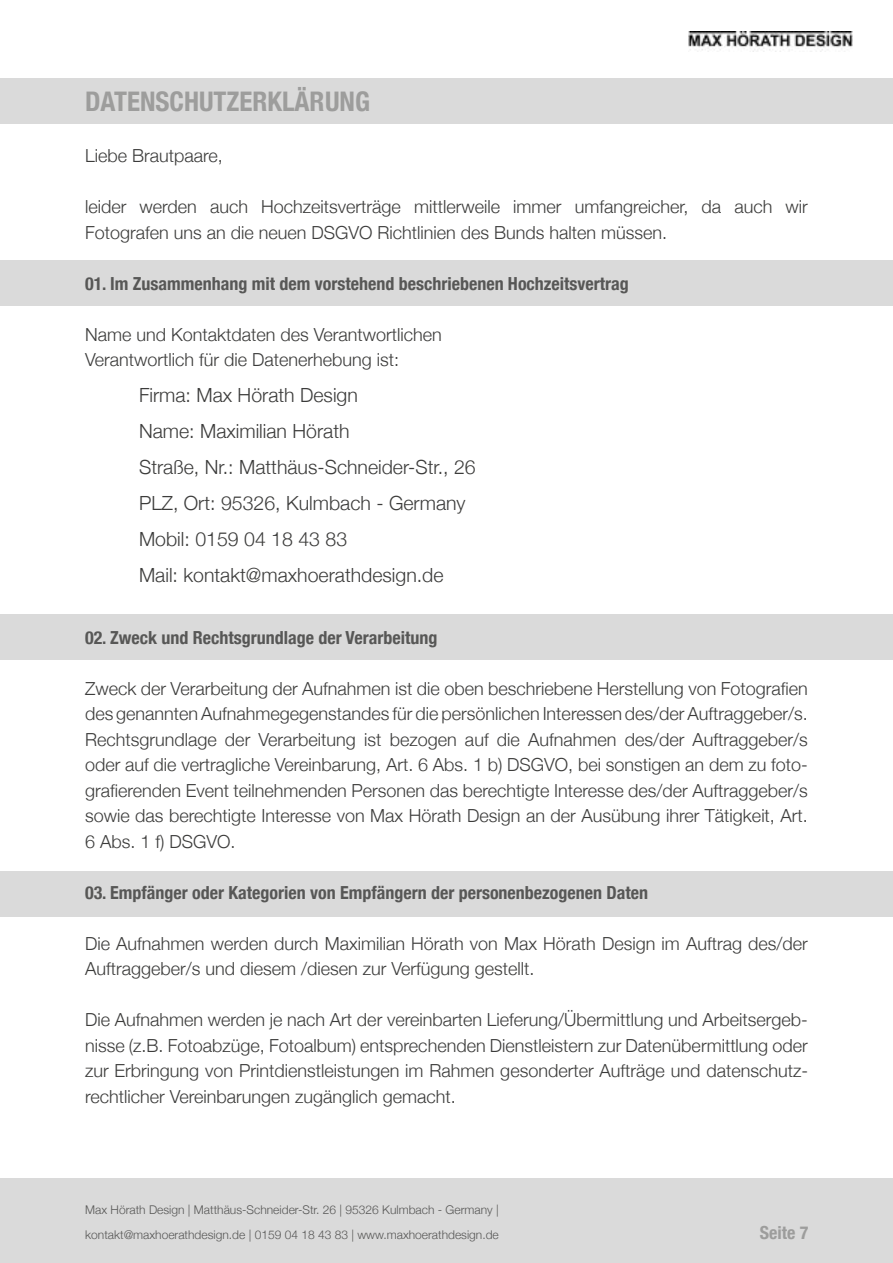
<style>
.page{position:relative;width:893px;height:1263px;background:#fff}
.page>*{position:absolute;margin:0;border:0;box-sizing:border-box;transform-origin:0 0}
.t1{font:700 condensed 27px "Helvetica Neue";color:#9d9d9c}
.t2{font:300 19.5px/36px "Helvetica Neue";color:#3c3c3b}
.t3{font:300 18px/25.5px "Helvetica Neue";color:#3c3c3b}
.t4{font:700 condensed 18px "Helvetica Neue";color:#575756}
.t5{font:700 condensed 18px "Helvetica Neue";color:#9d9d9c}
.t6{font:300 12px/25.5px "Helvetica Neue";color:#575756}
</style>
<div class="page">
<div style="left:0;top:1178px;width:893px;height:85px;background:#dadada"></div>
<div style="left:0;top:260px;width:893px;height:46px;background:#dadada"></div>
<div style="left:0;top:614px;width:893px;height:45px;background:#dadada"></div>
<div style="left:0;top:871px;width:893px;height:45px;background:#dadada"></div>
<div style="left:0;top:78px;width:893px;height:45px;background:#dadada"></div>
<img style="left:689px;top:31px;width:164px;height:21px">
<h1 class="t1" style="left:85px;top:85px;width:287px">DATENSCHUTZERKLÄRUNG</h1>
<p class="t3" style="left:85px;top:142px;width:139px">Liebe Brautpaare,</p>
<p class="t3" style="left:85px;top:193px;width:724px">leider werden auch Hochzeitsverträge mittlerweile immer umfangreicher, da auch wir<br>Fotografen uns an die neuen DSGVO Richtlinien des Bunds halten müssen.</p>
<p class="t4" style="left:85px;top:272px;width:545px">01. Im Zusammenhang mit dem vorstehend beschriebenen Hochzeitsvertrag</p>
<p class="t3" style="left:85px;top:321px;width:358px">Name und Kontaktdaten des Verantwortlichen<br>Verantwortlich für die Datenerhebung ist:</p>
<p class="t2" style="left:139px;top:377px;width:338px">Firma: Max Hörath Design<br>Name: Maximilian Hörath<br>Straße, Nr.: Matthäus-Schneider-Str., 26<br>PLZ, Ort: 95326, Kulmbach - Germany<br>Mobil: 0159 04 18 43 83<br>Mail: kontakt@maxhoerathdesign.de</p>
<p class="t4" style="left:85px;top:626px;width:354px">02. Zweck und Rechtsgrundlage der Verarbeitung</p>
<p class="t3" style="left:85px;top:675px;width:724px;text-align:justify">Zweck der Verarbeitung der Aufnahmen ist die oben beschriebene Herstellung von Fotografien des genannten Aufnahmegegenstandes für die persönlichen Interessen des/der Auftraggeber/s.<br>Rechtsgrundlage der Verarbeitung ist bezogen auf die Aufnahmen des/der Auftraggeber/s oder auf die vertragliche Vereinbarung, Art. 6 Abs. 1 b) DSGVO, bei sonstigen an dem zu foto&shy;grafierenden Event teilnehmenden Personen das berechtigte Interesse des/der Auftraggeber/s sowie das berechtigte Interesse von Max Hörath Design an der Ausübung ihrer Tätigkeit, Art.<br>6 Abs. 1 f) DSGVO.</p>
<p class="t4" style="left:85px;top:881px;width:565px">03. Empfänger oder Kategorien von Empfängern der personenbezogenen Daten</p>
<p class="t3" style="left:85px;top:930px;width:724px">Die Aufnahmen werden durch Maximilian Hörath von Max Hörath Design im Auftrag des/der<br>Auftraggeber/s und diesem /diesen zur Verfügung gestellt.</p>
<p class="t3" style="left:85px;top:1006px;width:724px;text-align:justify">Die Aufnahmen werden je nach Art der vereinbarten Lieferung/Übermittlung und Arbeitsergeb&shy;nisse (z.B. Fotoabzüge, Fotoalbum) entsprechenden Dienstleistern zur Datenübermittlung oder zur Erbringung von Printdienstleistungen im Rahmen gesonderter Aufträge und datenschutz&shy;rechtlicher Vereinbarungen zugänglich gemacht.</p>
<p class="t6" style="left:85px;top:1196px;width:415px">Max Hörath Design | Matthäus-Schneider-Str. 26 | 95326 Kulmbach - Germany | kontakt@maxhoerathdesign.de | 0159 04 18 43 83 | www.maxhoerathdesign.de</p>
<p class="t5" style="left:760px;top:1222px;width:50px">Seite 7</p>
</div>
